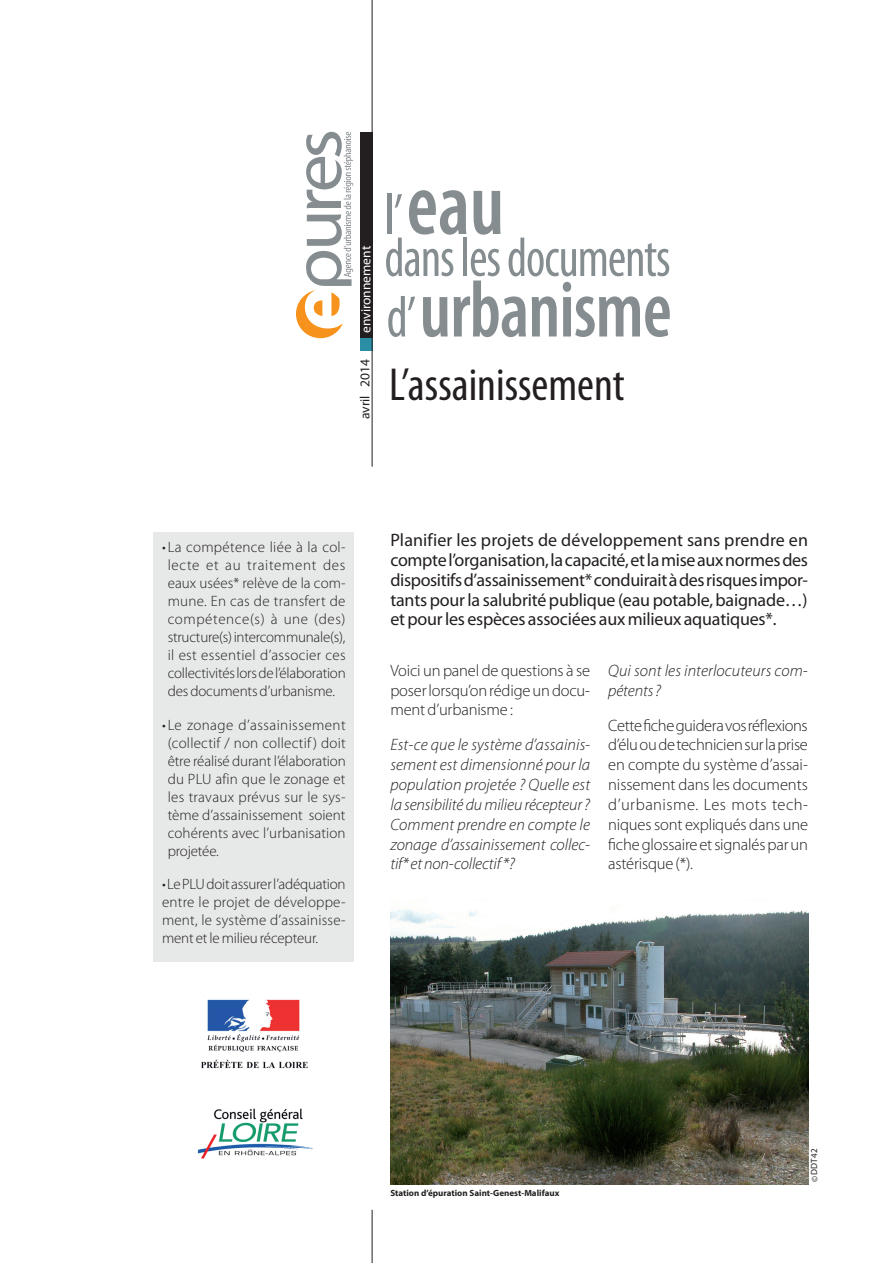
<style>
.page{position:relative;width:893px;height:1263px;background:#fff}
.page>*{position:absolute;margin:0;border:0;box-sizing:border-box;transform-origin:0 0}
.t1{font:600 condensed 88.5px "Myriad Pro";color:#858d91;scale:.91 1}
.t2{font:600 condensed 80.85px "Myriad Pro";letter-spacing:-.01em;color:#858d91;scale:.91 1}
.t3{font:condensed 55.5px "Myriad Pro";letter-spacing:-.02em;color:#858d91;scale:.91 1}
.t4{font:condensed 46.5px "Myriad Pro";color:#231f20}
.t5{font:18px/19.8px "Myriad Pro";letter-spacing:-.01em;color:#231f20;text-align:justify}
.t6{font:300 16.5px/19.8px "Myriad Pro";letter-spacing:-.01em;color:#231f20;text-align:justify}
.t7{font:italic 300 16.5px/19.8px "Myriad Pro";letter-spacing:-.005em;color:#231f20;text-align:justify}
.t8{font:300 15px/18px "Myriad Pro";letter-spacing:.01em;color:#231f20;text-align:justify}
.t9{font:13.5px "Myriad Pro";color:#fff}
.t10{font:13.5px "Myriad Pro";color:#231f20}
.t11{font:700 9px "Myriad Pro";color:#231f20}
.t12{font:9px "Myriad Pro";color:#231f20}
.s1{font-weight:400;font-size:58.65px}
</style>
<div class="page">
<svg style="left:296px;top:132px;width:57px;height:206px"></svg>
<div style="left:360px;top:132px;width:12px;height:206px;background:#231f20"></div>
<div style="left:360px;top:338px;width:12px;height:13px;background:#2a8fa4"></div>
<hr style="left:372px;top:0;width:1px;height:467px;background:#231f20">
<hr style="left:372px;top:1210px;width:1px;height:53px;background:#231f20">
<img style="left:201px;top:999px;width:107px;height:70px">
<img style="left:197px;top:1108px;width:116px;height:51px">
<div style="left:153px;top:533px;width:201px;height:429px;background:#e7e9e9"></div>
<img style="left:390px;top:909px;width:418px;height:275px">
<h1 class="t1" style="left:384px;top:156px;width:133px"><span class="s1">l’</span> eau</h1>
<h3 class="t3" style="left:384px;top:224px;width:316px">dans les documents</h3>
<p class="t9" style="left:357px;top:333px;width:89px;rotate:-90deg">environnement</p>
<p class="t10" style="left:357px;top:419px;width:61px;rotate:-90deg">avril 2014</p>
<h3 class="t4" style="left:389px;top:356px;width:237px">L’assainissement</h3>
<h2 class="t2" style="left:386px;top:265px;width:315px"><span class="s1">d’</span> urbanisme</h2>
<p class="t8" style="left:162px;top:539px;width:185px;text-align:center">• La compétence liée à la col&shy;lecte et au traitement des eaux usées* relève de la com&shy;mune. En cas de transfert de compétence(s) à une (des) structure(s) intercommunale(s), il est essentiel d’associer ces collectivités lors de l’élaboration des documents d’urbanisme.</p>
<p class="t8" style="left:168px;top:716px;width:180px;text-indent:-6px">• Le zonage d’assainissement (collectif / non collectif ) doit être réalisé durant l’élaboration du PLU afin que le zonage et les travaux prévus sur le sys&shy;tème d’assainissement soient cohérents avec l’urbanisation projetée.</p>
<p class="t8" style="left:162px;top:875px;width:185px">•LePLUdoitassurerl’adéquation entre le projet de développe&shy;ment, le système d’assainisse&shy;ment et le milieu récepteur.</p>
<p class="t5" style="left:390px;top:530px;width:419px">Planifier les projets de développement sans prendre en compte l’organisation, la capacité, et la mise aux normes des dispositifs d’assainissement* conduirait à des risques impor&shy;tants pour la salubrité publique (eau potable, baignade…) et pour les espèces associées aux milieux aquatiques*.</p>
<p class="t6" style="left:390px;top:661px;width:201px">Voici un panel de questions à se poser lorsqu’on rédige un docu&shy;ment d’urbanisme :</p>
<p class="t7" style="left:390px;top:735px;width:201px">Est-ce que le système d’assainis&shy;sement est dimensionné pour la population projetée ? Quelle est la sensibilité du milieu récepteur?<br>Comment prendre en compte le zonage d’assainissement collec&shy;tif* et non-collectif *?</p>
<p class="t7" style="left:608px;top:661px;width:201px">Qui sont les interlocuteurs com&shy;pétents ?</p>
<p class="t6" style="left:608px;top:715px;width:201px">Cette fiche guidera vos réflexions d’élu ou de technicien sur la prise en compte du système d’assai&shy;nissement dans les documents d’urbanisme. Les mots tech&shy;niques sont expliqués dans une fiche glossaire et signalés par un astérisque (*).</p>
<p class="t11" style="left:390px;top:1187px;width:171px">Station d’épuration Saint-Genest-Malifaux</p>
<p class="t12" style="left:808px;top:1182px;width:35px;rotate:-90deg">© DDT 42</p>
</div>
